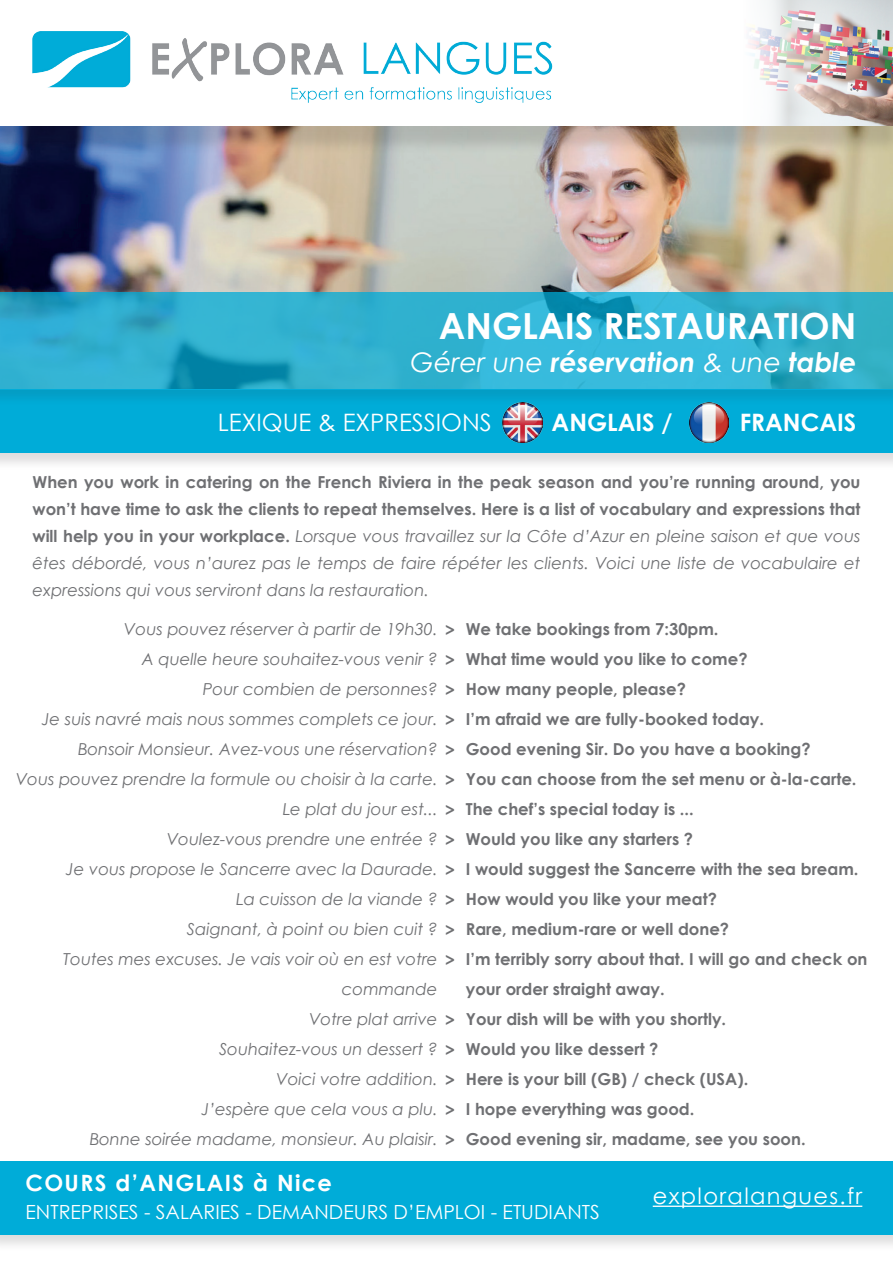
<style>
.page{position:relative;width:893px;height:1263px;background:#fff}
.page>*{position:absolute;margin:0;border:0;box-sizing:border-box;transform-origin:0 0}
.t1{font:700 36px "Century Gothic";color:#fff}
.t2{font:italic 700 27px "Century Gothic";color:#fff}
.t3{font:24px "Century Gothic";color:#fff}
.t4{font:700 24px "Century Gothic";color:#fff}
.t5{font:700 22.5px "Century Gothic";letter-spacing:.06em;color:#fff}
.t6{font:22.5px "Century Gothic";letter-spacing:.06em;color:#fff}
.t7{font:19.5px "Century Gothic";color:#fff}
.t8{font:700 16.5px/30px "Century Gothic";color:#6f7073;text-align:justify}
.t9{font:italic 16.5px/30px "Century Gothic";color:#6f7073;text-align:right}
.s1{font-weight:400}
.s2{font-weight:400;font-style:italic}
</style>
<div class="page">
<img style="left:0;top:155px;width:893px;height:137px">
<div style="left:0;top:389px;width:893px;height:82px;background:#231f20;opacity:.15"></div>
<div style="left:0;top:390px;width:893px;height:63px;background:#00acd8"></div>
<div style="left:0;top:292px;width:893px;height:116px;background:#01a4ce"></div>
<svg style="left:0;top:293px;width:893px;height:96px;background:#2fafce"></svg>
<div style="left:0;top:8px;width:893px;height:147px;background:#231f20;opacity:.15"></div>
<div style="left:1px;top:0;width:892px;height:125px;background:#fff"></div>
<img style="left:749px;top:0;width:144px;height:125px">
<img style="left:32px;top:31px;width:521px;height:72px">
<img style="left:502px;top:402px;width:40px;height:40px">
<img style="left:689px;top:403px;width:40px;height:39px">
<div style="left:0;top:1160px;width:893px;height:92px;background:#231f20;opacity:.15"></div>
<div style="left:0;top:1161px;width:893px;height:73px;background:#00acd8"></div>
<hr style="left:653px;top:1205px;width:209px;height:2px;background:#fff">
<h1 class="t1" style="left:439px;top:299px;width:419px">ANGLAIS RESTAURATION</h1>
<h2 class="t2" style="left:410px;top:341px;width:447px"><span class="s1">Gérer une</span> réservation <span class="s1">&amp; une</span> table</h2>
<h3 class="t3" style="left:218px;top:406px;width:275px">LEXIQUE &amp; EXPRESSIONS</h3>
<h3 class="t4" style="left:552px;top:404px;width:122px">ANGLAIS /</h3>
<h3 class="t4" style="left:740px;top:404px;width:118px">FRANCAIS</h3>
<p class="t8" style="left:32px;top:467px;width:829px;line-height:27px">When you work in catering on the French Riviera in the peak season and you’re running around, you won’t have time to ask the clients to repeat themselves. Here is a list of vocabulary and expressions that will help you in your workplace. <span class="s2">Lorsque vous travaillez sur la Côte d’Azur en pleine saison et que vous êtes débordé, vous n’aurez pas le temps de faire répéter les clients. Voici une liste de vocabulaire et expressions qui vous serviront dans la restauration.</span></p>
<p class="t9" style="left:16px;top:614px;width:423px">Vous pouvez réserver à partir de 19h30.<br>A quelle heure souhaitez-vous venir ?<br>Pour combien de personnes?<br>Je suis navré mais nous sommes complets ce jour.<br>Bonsoir Monsieur. Avez-vous une réservation?<br>Vous pouvez prendre la formule ou choisir à la carte.<br>Le plat du jour est...<br>Voulez-vous prendre une entrée ?<br>Je vous propose le Sancerre avec la Daurade.<br>La cuisson de la viande ?<br>Saignant, à point ou bien cuit ?<br>Toutes mes excuses. Je vais voir où en est votre commande<br>Votre plat arrive<br>Souhaitez-vous un dessert ?<br>Voici votre addition.<br>J’espère que cela vous a plu.<br>Bonne soirée madame, monsieur. Au plaisir.</p>
<p class="t8" style="left:466px;top:613px;width:403px;text-align:left">We take bookings from 7:30pm.<br>What time would you like to come?<br>How many people, please?<br>I’m afraid we are fully-booked today.<br>Good evening Sir. Do you have a booking?<br>You can choose from the set menu or à-la-carte.<br>The chef’s special today is ...<br>Would you like any starters ?<br>I would suggest the Sancerre with the sea bream.<br>How would you like your meat?<br>Rare, medium-rare or well done?<br>I’m terribly sorry about that. I will go and check on your order straight away.<br>Your dish will be with you shortly.<br>Would you like dessert ?<br>Here is your bill (GB) / check (USA).<br>I hope everything was good.<br>Good evening sir, madame, see you soon.</p>
<h3 class="t6" style="left:653px;top:1180px;width:211px">exploralangues.fr</h3>
<p class="t8" style="left:445px;top:614px;width:11px">&gt; &gt; &gt; &gt; &gt; &gt; &gt; &gt; &gt; &gt; &gt; &gt;</p>
<p class="t8" style="left:445px;top:1004px;width:11px">&gt; &gt; &gt; &gt; &gt;</p>
<h3 class="t5" style="left:26px;top:1166px;width:308px">COURS d’ANGLAIS à Nice</h3>
<p class="t7" style="left:26px;top:1198px;width:576px">ENTREPRISES - SALARIES - DEMANDEURS D’EMPLOI - ETUDIANTS</p>
</div>
